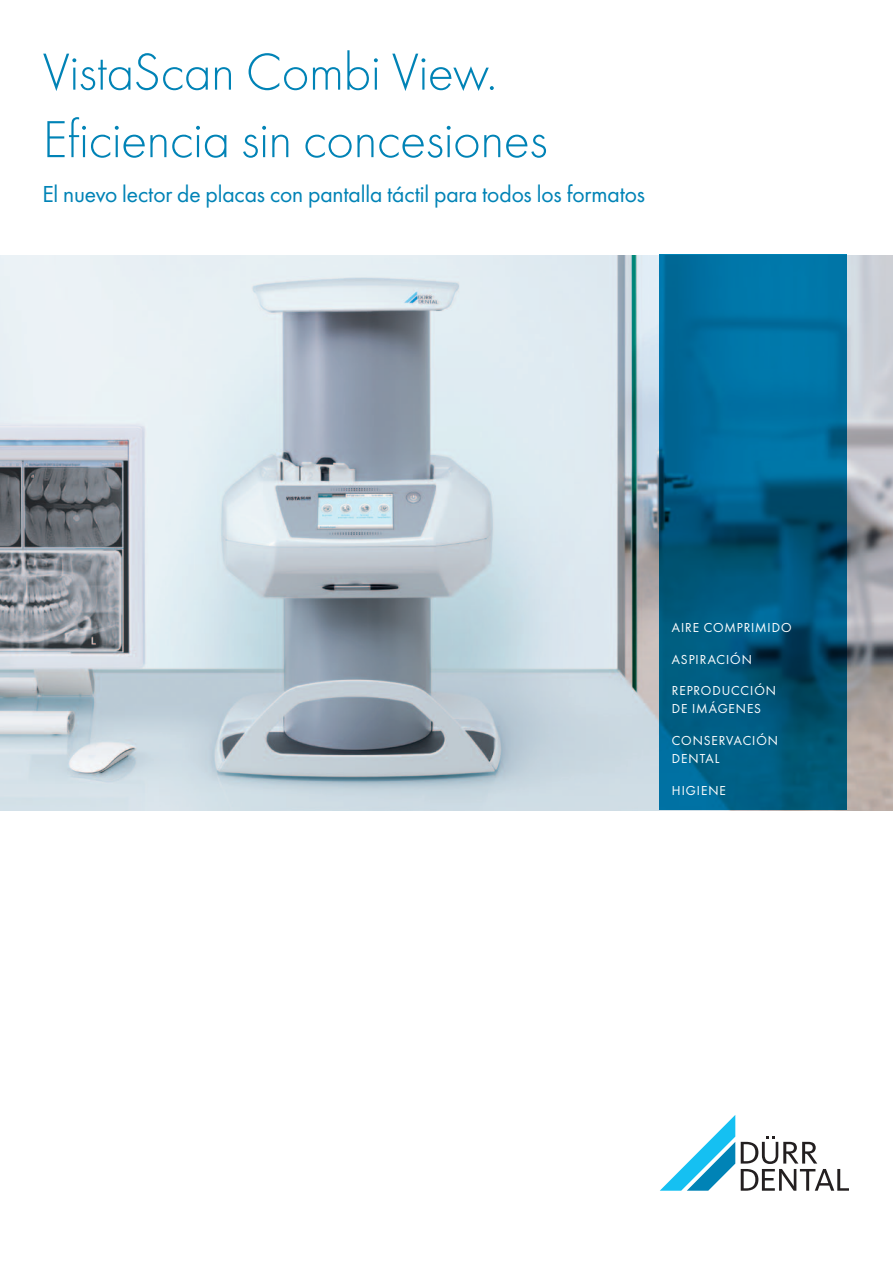
<style>
.page{position:relative;width:893px;height:1263px;background:#fff}
.page>*{position:absolute;margin:0;border:0;box-sizing:border-box;transform-origin:0 0}
.t1{font:300 54px/67.5px "Futura TOT";letter-spacing:-.01em;color:#0083b6}
.t2{font:24px "Futura TOT Boo";letter-spacing:-.005em;color:#0083b6}
.t3{font:13.5px/18px "Futura TOT Boo";letter-spacing:.07em;color:#fff}
</style>
<div class="page">
<img style="left:0;top:255px;width:893px;height:555px">
<svg style="left:659px;top:255px;width:187px;height:555px;background:#006089"></svg>
<svg style="left:660px;top:1115px;width:75px;height:76px"></svg>
<svg style="left:741px;top:1136px;width:108px;height:55px"></svg>
<h1 class="t1" style="left:43px;top:38px;width:507px">VistaScan Combi View.<br>Eficiencia sin concesiones</h1>
<h2 class="t2" style="left:43px;top:180px;width:604px">El nuevo lector de placas con pantalla táctil para todos los formatos</h2>
<p class="t3" style="left:672px;top:618px;width:121px">AIRE COMPRIMIDO</p>
<p class="t3" style="left:672px;top:650px;width:25px">Aspiraci</p>
<p class="t3" style="left:730px;top:650px;width:23px">ón</p>
<p class="t3" style="left:672px;top:682px;width:17px">Reprod</p>
<p class="t3" style="left:672px;top:682px;width:106px;text-indent:50px">ucción de imágenes</p>
<p class="t3" style="left:672px;top:732px;width:108px">Conservación de ntal</p>
<p class="t3" style="left:672px;top:782px;width:54px">Higiene</p>
</div>
